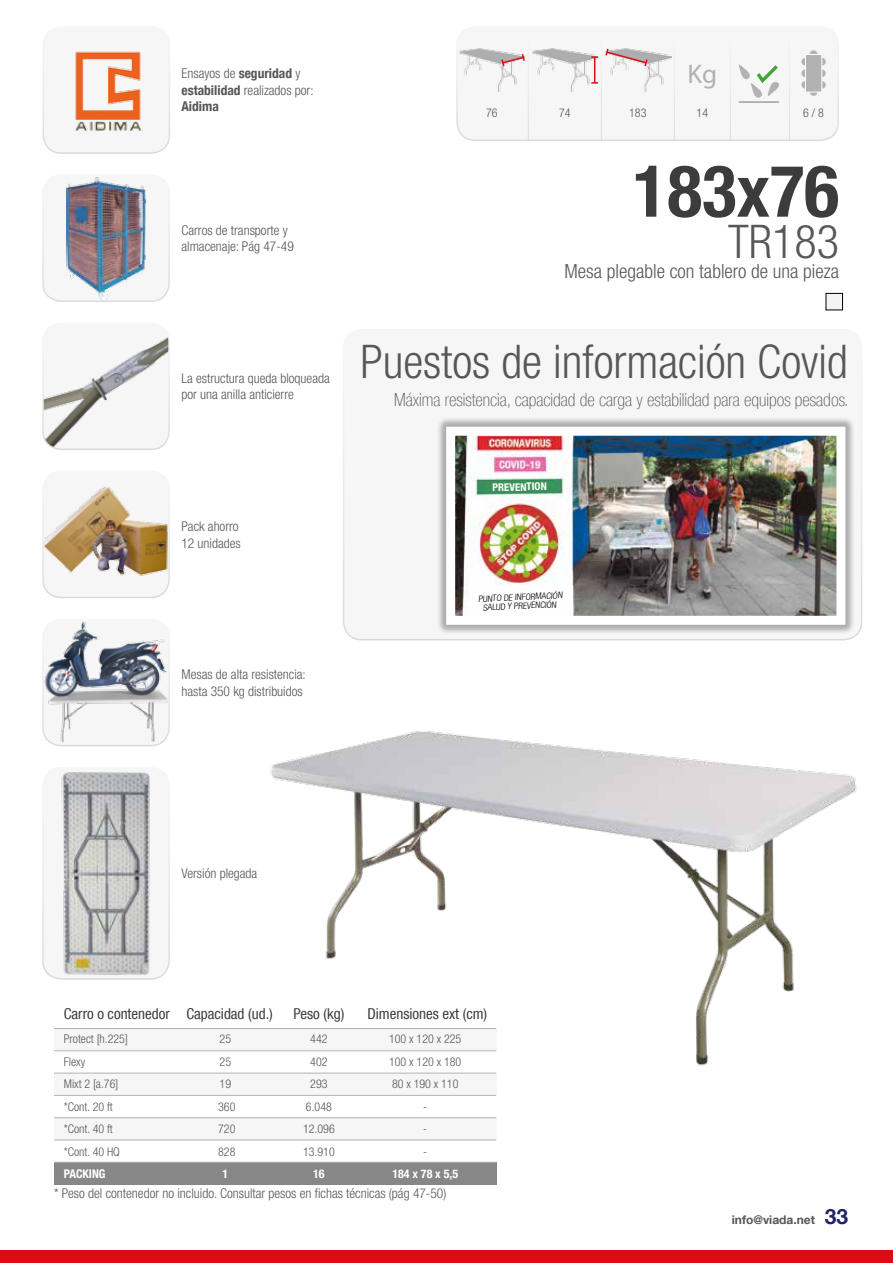
<style>
.page{position:relative;width:893px;height:1263px;background:#fff}
.page>*{position:absolute;margin:0;border:0;box-sizing:border-box;transform-origin:0 0}
.t1{font:700 condensed 72px "Helvetica Neue LT Com";color:#3c3c3b}
.t2{font:300 condensed 46.5px "Helvetica Neue LT Com";color:#575756}
.t3{font:27px "Myriad Pro";color:#b3b2b2}
.t4{font:300 condensed 19.5px "Helvetica Neue LT Com";color:#575756}
.t5{font:100 condensed 18px "Helvetica Neue LT Com";color:#575756}
.t6{font:condensed 15px "Helvetica Neue LT Com";color:#3c3c3b}
.t7{font:300 condensed 13.5px/16.5px "Helvetica Neue LT Com";color:#575756}
.t8{font:700 condensed 13.5px/16.5px "Helvetica Neue LT Com";color:#575756}
.t9{font:300 condensed 12px "Helvetica Neue LT Com";color:#575756}
.t10{font:700 condensed 12px "Helvetica Neue LT Com";color:#fff}
.t11{font:700 12px "Helvetica Neue LT Com";color:#575756}
.t12{font:700 condensed 10.5px "Helvetica Neue LT Com";color:#fff;scale:1.04 1}
.t13{font:300 condensed 8.85px/8.9px "Helvetica Neue LT Com";color:#000;text-align:center;scale:1.04 1}
.s1{font-weight:300}
.s2{font-size:21px;color:#222165}
</style>
<div class="page">
<div style="left:344px;top:330px;width:518px;height:310px;background:#f6f6f6;border-radius:18px"></div>
<div style="left:343px;top:329px;width:519px;height:311px;border:2px solid #fff;border-radius:18px"></div>
<div style="left:436px;top:417px;width:419px;height:218px;background:#000;opacity:.3"></div>
<img style="left:456px;top:437px;width:379px;height:178px">
<div style="left:446px;top:427px;width:399px;height:198px;border:9px solid #fff"></div>
<img style="left:45px;top:337px;width:122px;height:112px">
<div style="left:42px;top:322px;width:128px;height:128px;border:2px solid #fff;border-radius:18px"></div>
<div style="left:43px;top:27px;width:126px;height:126px;background:#f6f6f6;border-radius:18px"></div>
<img style="left:75px;top:51px;width:67px;height:80px">
<div style="left:43px;top:26px;width:127px;height:128px;border:2px solid #fff;border-radius:18px"></div>
<img style="left:43px;top:622px;width:124px;height:124px">
<div style="left:42px;top:619px;width:128px;height:127px;border:2px solid #fff;border-radius:18px"></div>
<div style="left:43px;top:768px;width:126px;height:211px;background:#f6f6f6;border-radius:18px"></div>
<img style="left:62px;top:772px;width:88px;height:203px">
<div style="left:42px;top:767px;width:128px;height:212px;border:2px solid #fff;border-radius:18px"></div>
<div style="left:43px;top:471px;width:126px;height:126px;background:#f6f6f6;border-radius:18px"></div>
<img style="left:45px;top:487px;width:122px;height:89px">
<div style="left:42px;top:471px;width:128px;height:127px;border:2px solid #fff;border-radius:18px"></div>
<div style="left:43px;top:175px;width:126px;height:126px;background:#f6f6f6;border-radius:18px"></div>
<img style="left:66px;top:177px;width:80px;height:122px">
<div style="left:42px;top:174px;width:128px;height:128px;border:2px solid #fff;border-radius:18px"></div>
<img style="left:270px;top:731px;width:587px;height:335px">
<div style="left:457px;top:27px;width:381px;height:113px;background:#f6f6f6;border-radius:18px"></div>
<div style="left:456px;top:26px;width:383px;height:115px;border:2px solid #fff;border-radius:18px"></div>
<hr style="left:528px;top:26px;width:1px;height:115px;background:#fff">
<hr style="left:601px;top:26px;width:1px;height:115px;background:#fff">
<hr style="left:674px;top:26px;width:1px;height:115px;background:#fff">
<hr style="left:730px;top:26px;width:1px;height:115px;background:#fff">
<hr style="left:789px;top:26px;width:1px;height:115px;background:#fff">
<hr style="left:739px;top:101px;width:40px;height:2px;background:#aeaeae">
<svg style="left:739px;top:64px;width:40px;height:34px"></svg>
<img style="left:532px;top:48px;width:63px;height:44px">
<img style="left:459px;top:48px;width:58px;height:44px">
<svg style="left:500px;top:52px;width:25px;height:16px"></svg>
<img style="left:610px;top:51px;width:61px;height:41px">
<svg style="left:605px;top:48px;width:44px;height:20px"></svg>
<svg style="left:818px;top:58px;width:8px;height:8px"></svg>
<div style="left:801px;top:58px;width:8px;height:8px;background:#b3b2b2;border-radius:50%"></div>
<svg style="left:818px;top:69px;width:8px;height:8px"></svg>
<div style="left:801px;top:69px;width:8px;height:8px;background:#b3b2b2;border-radius:50%"></div>
<svg style="left:818px;top:81px;width:8px;height:8px"></svg>
<div style="left:810px;top:50px;width:7px;height:8px;background:#b3b2b2;border-radius:50%"></div>
<div style="left:810px;top:88px;width:7px;height:8px;background:#b3b2b2;border-radius:50%"></div>
<div style="left:801px;top:81px;width:8px;height:8px;background:#b3b2b2;border-radius:50%"></div>
<div style="left:805px;top:54px;width:17px;height:39px;background:#b3b2b2;border:1px solid #fff"></div>
<svg style="left:591px;top:56px;width:7px;height:28px"></svg>
<div style="left:826px;top:293px;width:16px;height:17px;background:#f5f4f4"></div>
<div style="left:826px;top:293px;width:17px;height:17px;border:1px solid #000"></div>
<div style="left:54px;top:1028px;width:442px;height:134px;background:#f6f6f6"></div>
<div style="left:54px;top:1140px;width:442px;height:22px;background:#fff"></div>
<div style="left:54px;top:1095px;width:442px;height:23px;background:#fff"></div>
<div style="left:54px;top:1051px;width:442px;height:22px;background:#fff"></div>
<div style="left:54px;top:1162px;width:442px;height:22px;background:#878787"></div>
<hr style="left:54px;top:1162px;width:442px;height:1px;background:#b3b2b2">
<hr style="left:54px;top:1139px;width:442px;height:1px;background:#b3b2b2">
<hr style="left:54px;top:1117px;width:442px;height:1px;background:#b3b2b2">
<hr style="left:54px;top:1095px;width:442px;height:1px;background:#b3b2b2">
<hr style="left:54px;top:1073px;width:442px;height:1px;background:#b3b2b2">
<hr style="left:54px;top:1050px;width:442px;height:1px;background:#b3b2b2">
<hr style="left:54px;top:1028px;width:442px;height:1px;background:#b3b2b2">
<div style="left:1px;top:1250px;width:892px;height:13px;background:#dc0c15"></div>
<p class="t8" style="left:181px;top:65px;width:134px"><span class="s1">Ensayos de</span> seguridad <span class="s1">y </span>estabilidad <span class="s1">realizados por:<br></span>Aidima</p>
<p class="t7" style="left:181px;top:222px;width:114px">Carros de transporte y almacenaje: Pág 47-49</p>
<p class="t7" style="left:181px;top:370px;width:150px">La estructura queda bloqueada por una anilla anticierre</p>
<p class="t7" style="left:181px;top:518px;width:61px">Pack ahorro<br>12 unidades</p>
<p class="t7" style="left:181px;top:666px;width:126px">Mesas de alta resistencia: hasta 350 kg distribuidos</p>
<h3 class="t3" style="left:688px;top:57px;width:31px">Kg</h3>
<p class="t9" style="left:486px;top:106px;width:13px">76</p>
<p class="t9" style="left:559px;top:106px;width:13px">74</p>
<p class="t9" style="left:629px;top:106px;width:19px">183</p>
<p class="t9" style="left:697px;top:106px;width:13px">14</p>
<p class="t9" style="left:803px;top:106px;width:22px">6 / 8</p>
<h1 class="t1" style="left:633px;top:148px;width:208px">183x76</h1>
<h2 class="t2" style="left:728px;top:215px;width:112px">TR183</h2>
<h3 class="t4" style="left:565px;top:260px;width:276px">Mesa plegable con tablero de una pieza</h3>
<h2 class="t2" style="left:360px;top:335px;width:489px">Puestos de información Covid</h2>
<h3 class="t5" style="left:394px;top:389px;width:456px">Máxima resistencia, capacidad de carga y estabilidad para equipos pesados.</h3>
<p class="t12" style="left:492px;top:481px;width:54px;rotate:-1deg">PREVENTION</p>
<p class="t13" style="left:478px;top:594px;width:83px;rotate:-2deg">PUNTO DE INFORMACIÓN<br>SALUD Y PREVENCIÓN</p>
<p class="t7" style="left:181px;top:865px;width:77px">Versión plegada</p>
<p class="t6" style="left:64px;top:1005px;width:211px">Carro o contenedor Capacidad (ud.)</p>
<p class="t6" style="left:294px;top:1005px;width:52px">Peso (kg)</p>
<p class="t6" style="left:367px;top:1005px;width:121px">Dimensiones ext (cm)</p>
<p class="t9" style="left:64px;top:1032px;width:66px">Protect [h.225]</p>
<p class="t9" style="left:220px;top:1032px;width:13px">25</p>
<p class="t9" style="left:310px;top:1032px;width:19px">442</p>
<p class="t9" style="left:389px;top:1032px;width:74px">100 x 120 x 225</p>
<p class="t9" style="left:64px;top:1054px;width:23px">Flexy</p>
<p class="t9" style="left:220px;top:1054px;width:13px">25</p>
<p class="t9" style="left:310px;top:1054px;width:19px">402</p>
<p class="t9" style="left:389px;top:1054px;width:74px">100 x 120 x 180</p>
<p class="t9" style="left:64px;top:1077px;width:56px">Mixt 2 [a.76]</p>
<p class="t9" style="left:220px;top:1077px;width:13px">19</p>
<p class="t9" style="left:310px;top:1077px;width:19px">293</p>
<p class="t9" style="left:392px;top:1077px;width:68px">80 x 190 x 110</p>
<p class="t9" style="left:64px;top:1099px;width:51px">*Cont. 20 ft</p>
<p class="t9" style="left:218px;top:1099px;width:19px">360</p>
<p class="t9" style="left:306px;top:1099px;width:27px">6.048</p>
<p class="t9" style="left:423px;top:1099px;width:5px">-</p>
<p class="t9" style="left:64px;top:1122px;width:51px">*Cont. 40 ft</p>
<p class="t9" style="left:218px;top:1122px;width:19px">720</p>
<p class="t9" style="left:303px;top:1122px;width:33px">12.096</p>
<p class="t9" style="left:423px;top:1122px;width:5px">-</p>
<p class="t9" style="left:64px;top:1144px;width:58px">*Cont. 40 HQ</p>
<p class="t9" style="left:218px;top:1144px;width:19px">828</p>
<p class="t9" style="left:303px;top:1144px;width:33px">13.910</p>
<p class="t9" style="left:423px;top:1144px;width:5px">-</p>
<p class="t10" style="left:64px;top:1166px;width:43px">PACKING</p>
<p class="t10" style="left:222px;top:1166px;width:7px">1</p>
<p class="t10" style="left:313px;top:1166px;width:13px">16</p>
<p class="t10" style="left:392px;top:1166px;width:67px">184 x 78 x 5,5</p>
<p class="t7" style="left:54px;top:1185px;width:394px">* Peso del contenedor no incluido. Consultar pesos en fichas técnicas (pág 47-50)</p>
<p class="t11" style="left:732px;top:1212px;width:118px">info@viada.net <span class="s2">33</span></p>
</div>
